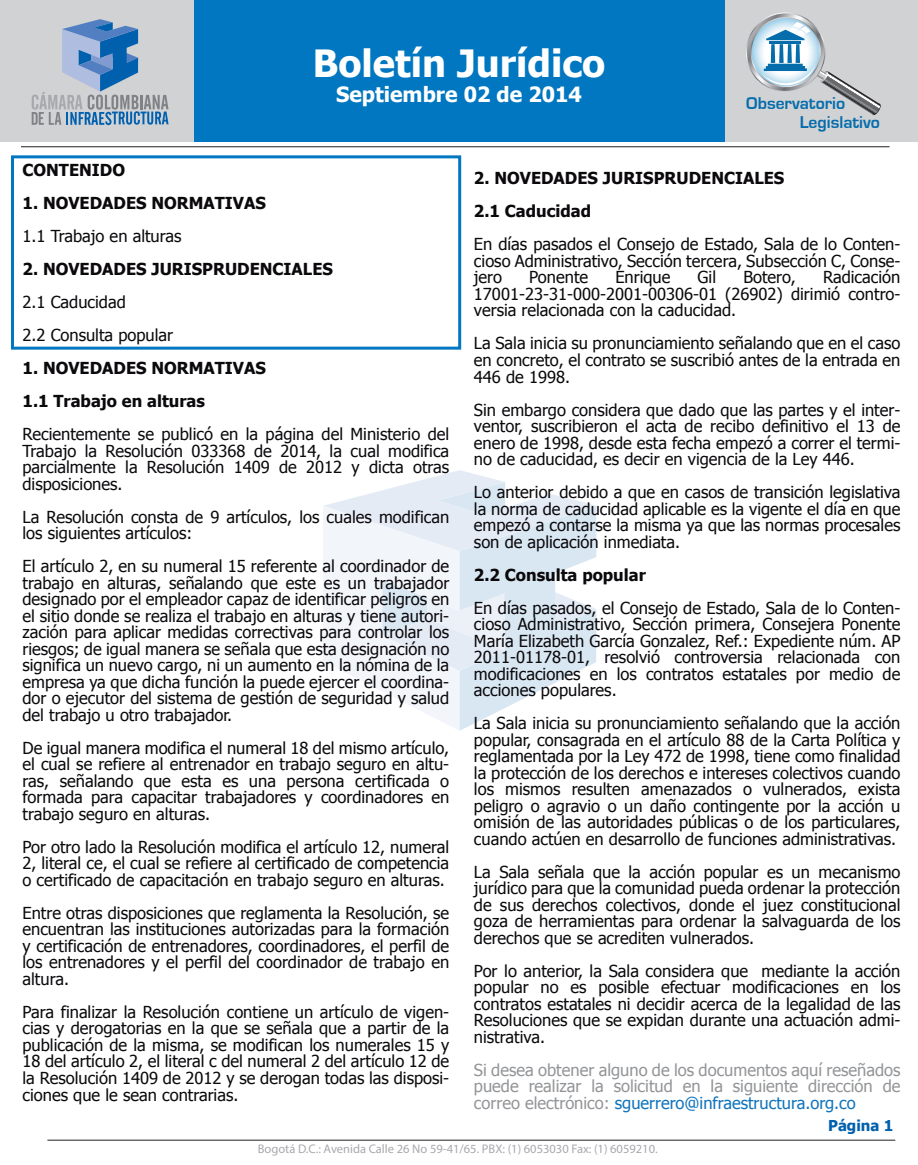
<style>
.page{position:relative;width:918px;height:1165px;background:#fff}
.page>*{position:absolute;margin:0;border:0;box-sizing:border-box;transform-origin:0 0}
.t1{font:700 37.5px "Tahoma";color:#fff}
.t2{font:700 21px "Tahoma";color:#fff}
.t3{font:700 17.55px "Eurostile";color:#056dac}
.t4{font:16.5px/16.5px "Tahoma";color:#0b090c;text-align:justify}
.t5{font:700 16.5px/33px "Tahoma";color:#0b090c}
.t6{font:16.5px/16.5px "Tahoma";color:#939598;text-align:justify}
.t7{font:700 15px "Tahoma";color:#0160ae}
.t8{font:12.45px "Myriad Pro";color:#a8a9ad}
.s1{color:#1074bc}
</style>
<div class="page">
<svg style="left:323px;top:470px;width:273px;height:261px"></svg>
<hr style="left:21px;top:146px;width:869px;height:1px;background:#231f20">
<hr style="left:47px;top:1139px;width:848px;height:1px;background:#231f20">
<div style="left:11px;top:155px;width:450px;height:194px;border:3px solid #0077c0"></div>
<div style="left:0;top:0;width:243px;height:141px;background:#d1d2d4"></div>
<div style="left:675px;top:0;width:243px;height:141px;background:#d1d2d4"></div>
<div style="left:194px;top:0;width:530px;height:141px;background:#0077c0"></div>
<svg style="left:746px;top:12px;width:135px;height:104px"></svg>
<svg style="left:32px;top:19px;width:137px;height:106px"></svg>
<h1 class="t1" style="left:313px;top:37px;width:294px">Boletín Jurídico</h1>
<p class="t2" style="left:336px;top:80px;width:247px">Septiembre 02 de 2014</p>
<p class="t3" style="left:746px;top:94px;width:101px">Observatorio</p>
<p class="t3" style="left:800px;top:113px;width:82px">Legislativo</p>
<p class="t5" style="left:23px;top:153px;width:104px">CONTENIDO</p>
<p class="t5" style="left:23px;top:186px;width:245px">1. NOVEDADES NORMATIVAS</p>
<p class="t4" style="left:23px;top:227px;width:161px">1.1 Trabajo en alturas</p>
<p class="t5" style="left:23px;top:252px;width:312px">2. NOVEDADES JURISPRUDENCIALES</p>
<p class="t4" style="left:23px;top:285px;width:152px;line-height:33px">2.1 Caducidad<br>2.2 Consulta popular</p>
<p class="t5" style="left:23px;top:351px;width:245px">1. NOVEDADES NORMATIVAS<br>1.1 Trabajo en alturas</p>
<p class="t4" style="left:23px;top:425px;width:428px">Recientemente se publicó en la página del Ministerio del Trabajo la Resolución 033368 de 2014, la cual modifica parcialmente la Resolución 1409 de 2012 y dicta otras disposiciones.</p>
<p class="t4" style="left:23px;top:508px;width:428px">La Resolución consta de 9 artículos, los cuales modifican los siguientes artículos:</p>
<p class="t4" style="left:23px;top:557px;width:428px">El artículo 2, en su numeral 15 referente al coordinador de trabajo en alturas, señalando que este es un trabajador designado por el empleador capaz de identificar peligros en el sitio donde se realiza el trabajo en alturas y tiene autori&shy;zación para aplicar medidas correctivas para controlar los riesgos; de igual manera se señala que esta designación no significa un nuevo cargo, ni un aumento en la nómina de la empresa ya que dicha función la puede ejercer el coordina&shy;dor o ejecutor del sistema de gestión de seguridad y salud del trabajo u otro trabajador.</p>
<p class="t4" style="left:23px;top:739px;width:428px">De igual manera modifica el numeral 18 del mismo artículo, el cual se refiere al entrenador en trabajo seguro en altu&shy;ras, señalando que esta es una persona certificada o formada para capacitar trabajadores y coordinadores en trabajo seguro en alturas.</p>
<p class="t4" style="left:23px;top:838px;width:428px">Por otro lado la Resolución modifica el artículo 12, numeral 2, literal ce, el cual se refiere al certificado de competencia o certificado de capacitación en trabajo seguro en alturas.</p>
<p class="t4" style="left:23px;top:904px;width:428px">Entre otras disposiciones que reglamenta la Resolución, se encuentran las instituciones autorizadas para la formación y certificación de entrenadores, coordinadores, el perfil de los entrenadores y el perfil del coordinador de trabajo en altura.</p>
<p class="t4" style="left:23px;top:1003px;width:428px">Para finalizar la Resolución contiene un artículo de vigen&shy;cias y derogatorias en la que se señala que a partir de la publicación de la misma, se modifican los numerales 15 y 18 del artículo 2, el literal c del numeral 2 del artículo 12 de la Resolución 1409 de 2012 y se derogan todas las disposi&shy;ciones que le sean contrarias.</p>
<p class="t5" style="left:474px;top:161px;width:312px">2. NOVEDADES JURISPRUDENCIALES<br>2.1 Caducidad</p>
<p class="t4" style="left:474px;top:235px;width:428px">En días pasados el Consejo de Estado, Sala de lo Conten&shy;cioso Administrativo, Sección tercera, Subsección C, Conse&shy;jero</p>
<p class="t4" style="left:474px;top:268px;width:428px;text-indent:349px">Radicación 17001-23-31-000-2001-00306-01 (26902) dirimió contro&shy;versia relacionada con la caducidad.</p>
<p class="t4" style="left:474px;top:334px;width:428px">La Sala inicia su pronunciamiento señalando que en el caso en concreto, el contrato se suscribió antes de la entrada en 446 de 1998.</p>
<p class="t4" style="left:474px;top:400px;width:428px">Sin embargo considera que dado que las partes y el inter&shy;ventor, suscribieron el acta de recibo definitivo el 13 de enero de 1998, desde esta fecha empezó a correr el termi&shy;no de caducidad, es decir en vigencia de la Ley 446.</p>
<p class="t4" style="left:474px;top:483px;width:428px">Lo anterior debido a que en casos de transición legislativa la norma de caducidad aplicable es la vigente el día en que empezó a contarse la misma ya que las normas procesales son de aplicación inmediata.</p>
<p class="t5" style="left:474px;top:557px;width:173px">2.2 Consulta popular</p>
<p class="t4" style="left:474px;top:598px;width:428px">En días pasados, el Consejo de Estado, Sala de lo Conten&shy;cioso Administrativo, Sección primera, Consejera Ponente María Elizabeth García Gonzalez, Ref.: Expediente núm. AP 2011-01178-01, resolvió controversia relacionada con modificaciones en los contratos estatales por medio de acciones populares.</p>
<p class="t4" style="left:474px;top:714px;width:428px">La Sala inicia su pronunciamiento señalando que la acción popular, consagrada en el artículo 88 de la Carta Política y reglamentada por la Ley 472 de 1998, tiene como finalidad la protección de los derechos e intereses colectivos cuando los mismos resulten amenazados o vulnerados, exista peligro o agravio o un daño contingente por la acción u omisión de las autoridades públicas o de los particulares, cuando actúen en desarrollo de funciones administrativas.</p>
<p class="t4" style="left:474px;top:862px;width:428px">La Sala señala que la acción popular es un mecanismo jurídico para que la comunidad pueda ordenar la protección de sus derechos colectivos, donde el juez constitucional goza de herramientas para ordenar la salvaguarda de los derechos que se acrediten vulnerados.</p>
<p class="t4" style="left:474px;top:961px;width:428px">Por lo anterior, la Sala considera que mediante la acción popular no es posible efectuar modificaciones en los contratos estatales ni decidir acerca de la legalidad de las Resoluciones que se expidan durante una actuación admi&shy;nistrativa.</p>
<p class="t6" style="left:474px;top:1060px;width:428px">Si desea obtener alguno de los documentos aquí reseñados puede realizar la solicitud en la siguiente dirección de correo electrónico: <span class="s1">sguerrero@infraestructura.org.co</span></p>
<p class="t4" style="left:529px;top:268px;width:60px">Ponente</p>
<p class="t4" style="left:615px;top:268px;width:57px">Enrique</p>
<p class="t4" style="left:698px;top:268px;width:20px">Gil</p>
<p class="t4" style="left:743px;top:268px;width:54px">Botero,</p>
<p class="t7" style="left:828px;top:1114px;width:67px">Página 1</p>
<p class="t8" style="left:258px;top:1141px;width:402px">Bogotá D.C.: Avenida Calle 26 No 59-41/65. PBX: (1) 6053030 Fax: (1) 6059210.</p>
</div>
